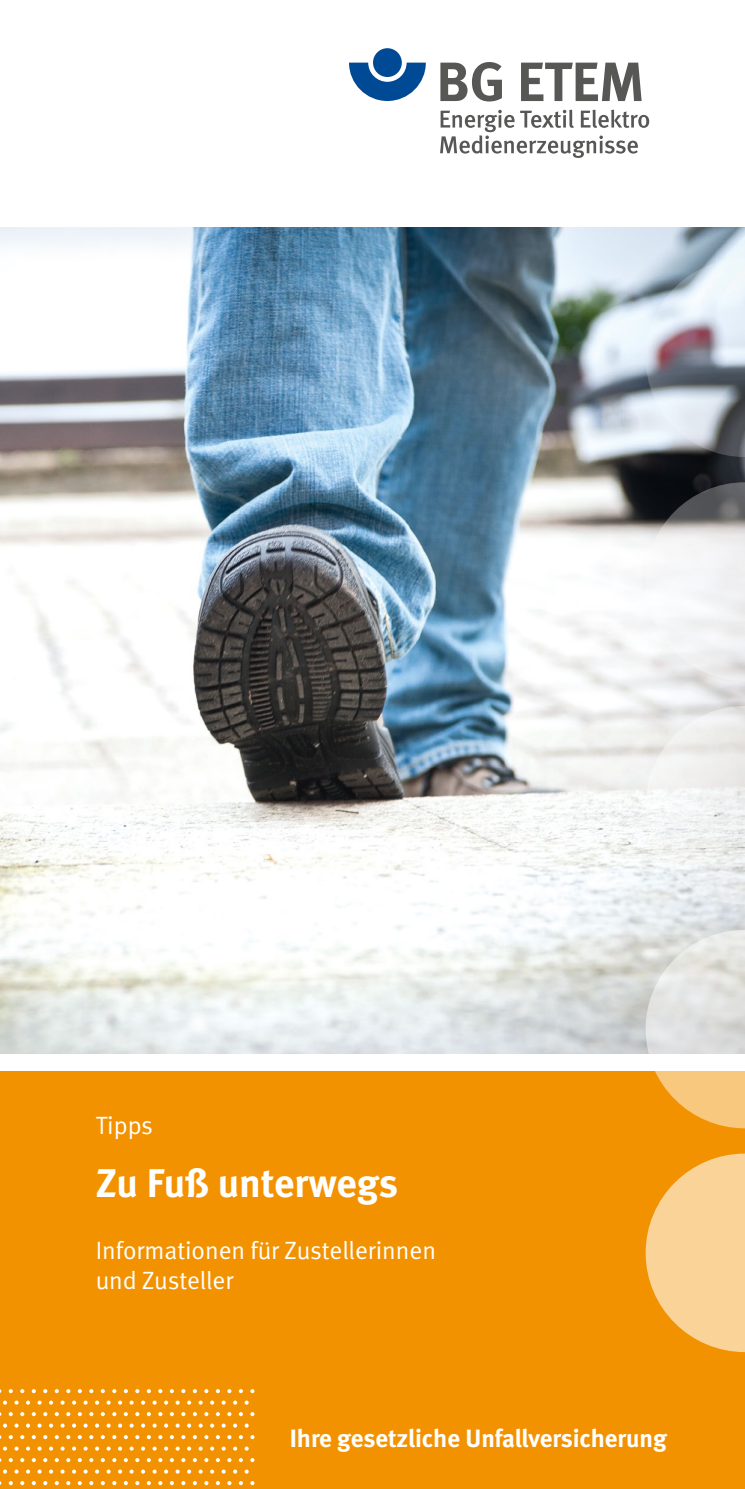
<style>
.page{position:relative;width:745px;height:1489px;background:#fff}
.page>*{position:absolute;margin:0;border:0;box-sizing:border-box;transform-origin:0 0}
.t1{font:700 40px "DGUV Meta";letter-spacing:-.005em;color:#fff}
.t2{font:25px/30px "DGUV Meta";color:#fff}
.t3{font:700 25px "DGUV Meta";color:#fff}
</style>
<div class="page">
<img style="left:0;top:227px;width:744px;height:826px">
<svg style="left:349px;top:63px;width:76px;height:38px"></svg>
<div style="left:373px;top:48px;width:28px;height:29px;background:#004994;border-radius:50%"></div>
<svg style="left:440px;top:62px;width:61px;height:39px"></svg>
<svg style="left:521px;top:63px;width:120px;height:38px"></svg>
<svg style="left:536px;top:110px;width:37px;height:18px"></svg>
<svg style="left:580px;top:109px;width:68px;height:19px"></svg>
<svg style="left:440px;top:110px;width:96px;height:44px"></svg>
<svg style="left:536px;top:135px;width:89px;height:23px"></svg>
<svg style="left:627px;top:141px;width:10px;height:13px"></svg>
<div style="left:0;top:1071px;width:744px;height:417px;background:#f39200"></div>
<svg style="left:645px;top:1153px;width:99px;height:198px"></svg>
<svg style="left:645px;top:929px;width:99px;height:199px"></svg>
<svg style="left:645px;top:706px;width:99px;height:198px"></svg>
<svg style="left:645px;top:482px;width:99px;height:198px"></svg>
<svg style="left:645px;top:258px;width:99px;height:199px;background:#aeb4bd"></svg>
<svg style="left:250px;top:1412px;width:4px;height:5px"></svg>
<svg style="left:0;top:1389px;width:13px;height:3px"></svg>
<svg style="left:20px;top:1389px;width:4px;height:3px"></svg>
<svg style="left:31px;top:1389px;width:5px;height:3px"></svg>
<svg style="left:43px;top:1389px;width:5px;height:3px"></svg>
<svg style="left:55px;top:1389px;width:73px;height:3px"></svg>
<svg style="left:146px;top:1389px;width:5px;height:3px"></svg>
<svg style="left:158px;top:1389px;width:5px;height:3px"></svg>
<svg style="left:170px;top:1389px;width:73px;height:3px"></svg>
<svg style="left:3px;top:1400px;width:16px;height:4px"></svg>
<svg style="left:26px;top:1400px;width:4px;height:4px"></svg>
<svg style="left:37px;top:1400px;width:5px;height:4px"></svg>
<svg style="left:49px;top:1400px;width:85px;height:4px"></svg>
<svg style="left:141px;top:1400px;width:4px;height:4px"></svg>
<svg style="left:152px;top:1400px;width:5px;height:4px"></svg>
<svg style="left:164px;top:1400px;width:84px;height:4px"></svg>
<svg style="left:0;top:1412px;width:13px;height:5px"></svg>
<svg style="left:20px;top:1412px;width:4px;height:5px"></svg>
<svg style="left:31px;top:1412px;width:5px;height:5px"></svg>
<svg style="left:43px;top:1412px;width:5px;height:5px"></svg>
<svg style="left:55px;top:1412px;width:73px;height:5px"></svg>
<svg style="left:135px;top:1412px;width:4px;height:5px"></svg>
<svg style="left:146px;top:1412px;width:5px;height:5px"></svg>
<svg style="left:158px;top:1412px;width:5px;height:5px"></svg>
<svg style="left:170px;top:1412px;width:73px;height:5px"></svg>
<svg style="left:0;top:1423px;width:255px;height:61px"></svg>
<p class="t2" style="left:96px;top:1110px;width:59px">Tipps</p>
<h1 class="t1" style="left:96px;top:1158px;width:303px">Zu Fuß unterwegs</h1>
<p class="t2" style="left:96px;top:1235px;width:341px">Informationen für Zustellerinnen und Zusteller</p>
<p class="t3" style="left:289px;top:1422px;width:378px">Ihre gesetzliche Unfallversicherung</p>
</div>
